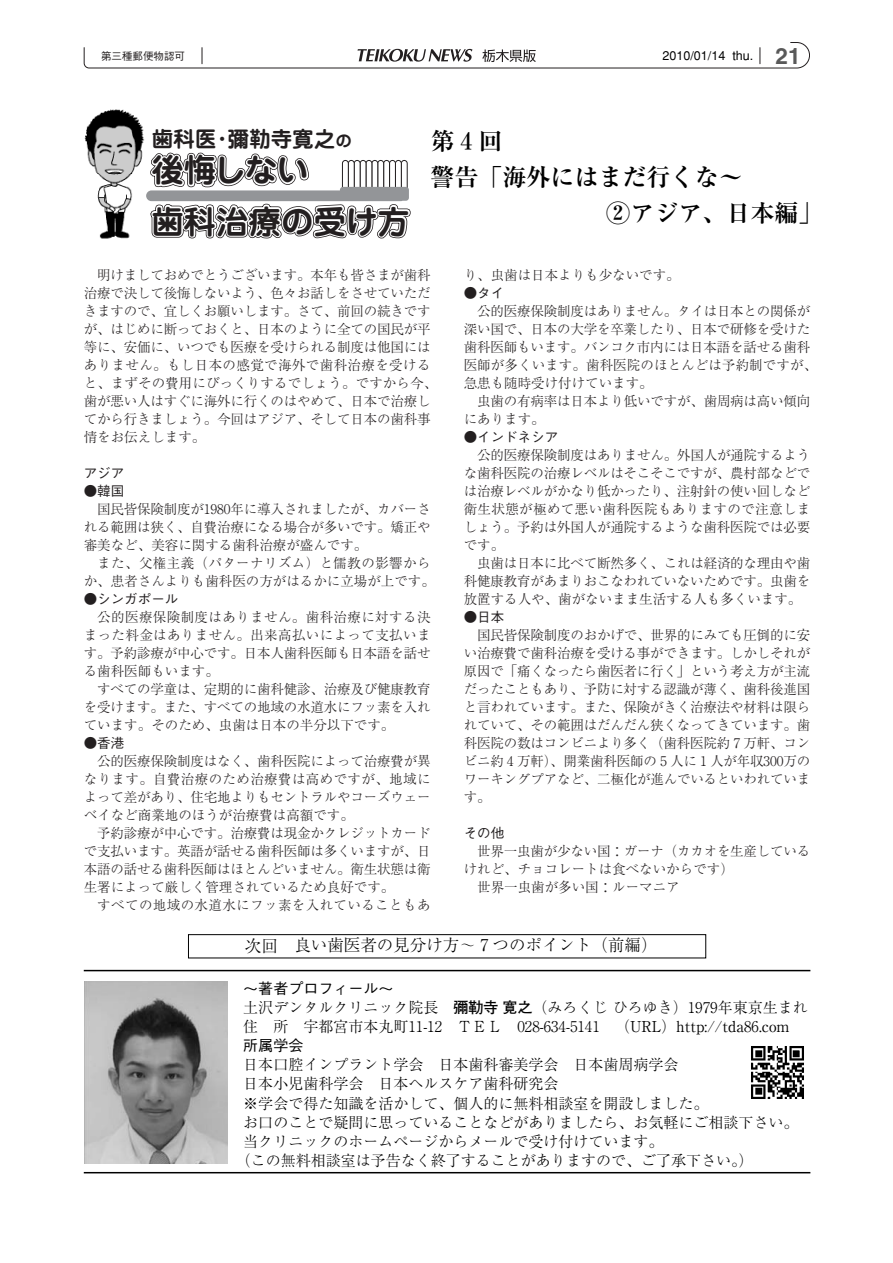
<style>
.page{position:relative;width:893px;height:1263px;background:#fff}
.page>*{position:absolute;margin:0;border:0;box-sizing:border-box;transform-origin:0 0}
.t1{font:700 32.4px/51.3px "Jun 501";letter-spacing:-.01em;color:#231f20}
.t2{font:700 24px "Ryumin";color:#000}
.t3{font:700 21.6px "Jun 501";color:#231f20}
.t4{font:300 16.5px "Ryumin";color:#000}
.t5{font:300 15px/19px "Ryumin";color:#000}
.t6{font:500 15px "Gothic BBB";color:#000}
.t7{font:300 13.5px/18px "Ryumin";letter-spacing:-.015em;color:#231f20;text-align:justify}
.t8{font:500 13.5px "Gothic BBB";color:#231f20}
.t9{font:300 13.5px "Ryumin";letter-spacing:.03em;color:#231f20}
.t10{font:500 12.6px "Gothic BBB";color:#000}
.t11{font:500 10.5px "Gothic BBB";color:#231f20}
.s1{font-family:"Helvetica";font-weight:700;font-size:22.5px;color:#595959}
.s2{font-size:16.2px}
.s3{font-family:"Ryumin Num";font-weight:400}
.s4{font-family:"Futo Go B101";font-weight:700}
.s5{font-weight:400}
</style>
<div class="page">
<svg style="left:84px;top:42px;width:725px;height:27px"></svg>
<img style="left:84px;top:109px;width:74px;height:130px">
<div style="left:401px;top:160px;width:6px;height:34px;border:1px solid #231f20;border-radius:3px"></div>
<div style="left:395px;top:160px;width:7px;height:34px;border:1px solid #231f20;border-radius:3px"></div>
<div style="left:389px;top:160px;width:7px;height:34px;border:1px solid #231f20;border-radius:3px"></div>
<div style="left:383px;top:160px;width:7px;height:34px;border:1px solid #231f20;border-radius:3px"></div>
<div style="left:377px;top:160px;width:7px;height:34px;border:1px solid #231f20;border-radius:3px"></div>
<div style="left:371px;top:160px;width:7px;height:34px;border:1px solid #231f20;border-radius:3px"></div>
<div style="left:365px;top:160px;width:7px;height:34px;border:1px solid #231f20;border-radius:3px"></div>
<div style="left:359px;top:160px;width:7px;height:34px;border:1px solid #231f20;border-radius:3px"></div>
<div style="left:354px;top:160px;width:6px;height:34px;border:1px solid #231f20;border-radius:3px"></div>
<div style="left:348px;top:160px;width:6px;height:34px;border:1px solid #231f20;border-radius:3px"></div>
<div style="left:342px;top:160px;width:7px;height:34px;border:1px solid #231f20;border-radius:3px"></div>
<svg style="left:146px;top:187px;width:263px;height:14px"></svg>
<img style="left:84px;top:981px;width:143px;height:183px">
<hr style="left:84px;top:970px;width:726px;height:1px;background:#000">
<hr style="left:84px;top:1172px;width:726px;height:1px;background:#000">
<div style="left:188px;top:934px;width:518px;height:24px;border:1px solid #000"></div>
<img style="left:751px;top:1046px;width:53px;height:53px">
<p class="t11" style="left:101px;top:52px;width:85px">第三種郵便物認可</p>
<p class="t10" style="left:662px;top:50px;width:140px">2010/01/14 thu. <span class="s1">21</span></p>
<h3 class="t3" style="left:152px;top:130px;width:201px">歯科医・彌勒寺寛之<span class="s2">の</span></h3>
<h1 class="t1" style="left:151px;top:149px;width:260px">後悔しない<br>歯科治療の受け方</h1>
<h2 class="t2" style="left:430px;top:133px;width:73px">第４回</h2>
<h2 class="t2" style="left:430px;top:169px;width:313px">警告「海外にはまだ行くな～</h2>
<h2 class="t2" style="left:606px;top:205px;width:217px">②アジア、日本編」</h2>
<p class="t7" style="left:84px;top:267px;width:355px;text-align:left;text-indent:14px">明けましておめでとうございます。本年も皆さまが歯科治療で決して後悔しないよう、色々お話しをさせていただきますので、宜しくお願いします。さて、前回の続きですが、はじめに断っておくと、日本のように全ての国民が平等に、安価に、いつでも医療を受けられる制度は他国にはありません。もし日本の感覚で海外で歯科治療を受けると、まずその費用にびっくりするでしょう。ですから今、歯が悪い人はすぐに海外に行くのはやめて、日本で治療してから行きましょう。今回はアジア、そして日本の歯科事情をお伝えします。</p>
<p class="t8" style="left:84px;top:468px;width:42px">アジア</p>
<p class="t8" style="left:84px;top:486px;width:42px">●韓国</p>
<p class="t7" style="left:84px;top:501px;width:348px;text-indent:13px">国民皆保険制度が<span class="s3">1980</span>年に導入されましたが、カバーされる範囲は狭く、自費治療になる場合が多いです。矯正や審美など、美容に関する歯科治療が盛んです。</p>
<p class="t7" style="left:84px;top:555px;width:353px;text-indent:14px">また、父権主義（パターナリズム）と儒教の影響からか、患者さんよりも歯科医の方がはるかに立場が上です。</p>
<p class="t8" style="left:84px;top:594px;width:96px">●シンガポール</p>
<p class="t7" style="left:84px;top:609px;width:348px;text-indent:14px">公的医療保険制度はありません。歯科治療に対する決まった料金はありません。出来高払いによって支払います。予約診療が中心です。日本人歯科医師も日本語を話せる歯科医師もいます。</p>
<p class="t7" style="left:84px;top:681px;width:348px;text-indent:14px">すべての学童は、定期的に歯科健診、治療及び健康教育を受けます。また、すべての地域の水道水にフッ素を入れています。そのため、虫歯は日本の半分以下です。</p>
<p class="t8" style="left:84px;top:738px;width:42px">●香港</p>
<p class="t7" style="left:84px;top:753px;width:348px;text-indent:14px">公的医療保険制度はなく、歯科医院によって治療費が異なります。自費治療のため治療費は高めですが、地域によって差があり、住宅地よりもセントラルやコーズウェーベイなど商業地のほうが治療費は高額です。</p>
<p class="t7" style="left:84px;top:825px;width:348px;text-indent:14px">予約診療が中心です。治療費は現金かクレジットカードで支払います。英語が話せる歯科医師は多くいますが、日本語の話せる歯科医師はほとんどいません。衛生状態は衛生署によって厳しく管理されているため良好です。</p>
<p class="t9" style="left:97px;top:900px;width:335px">すべての地域の水道水にフッ素を入れていることもあ</p>
<p class="t7" style="left:463px;top:268px;width:217px">り、虫歯は日本よりも少ないです。</p>
<p class="t8" style="left:463px;top:288px;width:42px">●タイ</p>
<p class="t7" style="left:463px;top:304px;width:355px;text-align:left;text-indent:14px">公的医療保険制度はありません。タイは日本との関係が深い国で、日本の大学を卒業したり、日本で研修を受けた歯科医師もいます。バンコク市内には日本語を話せる歯科医師が多くいます。歯科医院のほとんどは予約制ですが、急患も随時受け付けています。</p>
<p class="t7" style="left:463px;top:394px;width:348px;text-indent:14px">虫歯の有病率は日本より低いですが、歯周病は高い傾向にあります。</p>
<p class="t8" style="left:463px;top:432px;width:96px">●インドネシア</p>
<p class="t7" style="left:463px;top:448px;width:348px;text-indent:14px">公的医療保険制度はありません。外国人が通院するような歯科医院の治療レベルはそこそこですが、農村部などでは治療レベルがかなり低かったり、注射針の使い回しなど衛生状態が極めて悪い歯科医院もありますので注意しましょう。予約は外国人が通院するような歯科医院では必要です。</p>
<p class="t7" style="left:463px;top:556px;width:348px;text-indent:14px">虫歯は日本に比べて断然多く、これは経済的な理由や歯科健康教育があまりおこなわれていないためです。虫歯を放置する人や、歯がないまま生活する人も多くいます。</p>
<p class="t8" style="left:463px;top:612px;width:42px">●日本</p>
<p class="t7" style="left:463px;top:628px;width:348px;text-indent:14px">国民皆保険制度のおかげで、世界的にみても圧倒的に安い治療費で歯科治療を受ける事ができます。しかしそれが原因で「痛くなったら歯医者に行く」という考え方が主流だったこともあり、予防に対する認識が薄く、歯科後進国と言われています。また、保険がきく治療法や材料は限られていて、その範囲はだんだん狭くなってきています。歯科医院の数はコンビニより多く（歯科医院約７万軒、コンビニ約４万軒）、開業歯科医師の５人に１人が年収<span class="s3">300</span>万のワーキングプアなど、二極化が進んでいるといわれています。</p>
<p class="t8" style="left:463px;top:828px;width:42px">その他</p>
<p class="t7" style="left:477px;top:844px;width:335px">世界一虫歯が少ない国：ガーナ（カカオを生産している</p>
<p class="t7" style="left:463px;top:862px;width:271px">けれど、チョコレートは食べないからです）</p>
<p class="t7" style="left:477px;top:880px;width:204px">世界一虫歯が多い国：ルーマニア</p>
<p class="t4" style="left:245px;top:939px;width:414px">次回　良い歯医者の見分け方～７つのポイント（前編）</p>
<p class="t6" style="left:243px;top:983px;width:151px">～著者プロフィール～</p>
<p class="t5" style="left:243px;top:1000px;width:566px">土沢デンタルクリニック院長　<span class="s4">彌勒寺寛之</span>（みろくじひろゆき）<span class="s3">1979</span>年東京生まれ住　所　宇都宮市本丸町<span class="s3">11</span><span class="s5">-</span><span class="s3">12</span> ＴＥＬ　<span class="s3">028</span><span class="s5">-</span><span class="s3">634</span><span class="s5">-</span><span class="s3">5141</span> （<span class="s5">URL</span>）<span class="s5">http://tda</span><span class="s3">86</span><span class="s5">.com</span></p>
<p class="t6" style="left:243px;top:1040px;width:61px">所属学会</p>
<p class="t5" style="left:243px;top:1057px;width:436px">日本口腔インプラント学会　日本歯科審美学会　日本歯周病学会</p>
<p class="t5" style="left:243px;top:1076px;width:316px">日本小児歯科学会　日本ヘルスケア歯科研究会</p>
<p class="t5" style="left:243px;top:1095px;width:466px">※学会で得た知識を活かして、個人的に無料相談室を開設しました。</p>
<p class="t5" style="left:243px;top:1114px;width:556px">お口のことで疑問に思っていることなどがありましたら、お気軽にご相談下さい。</p>
<p class="t5" style="left:243px;top:1133px;width:421px">当クリニックのホームページからメールで受け付けています。</p>
<p class="t5" style="left:236px;top:1153px;width:519px">（この無料相談室は予告なく終了することがありますので、ご了承下さい。）</p>
</div>
